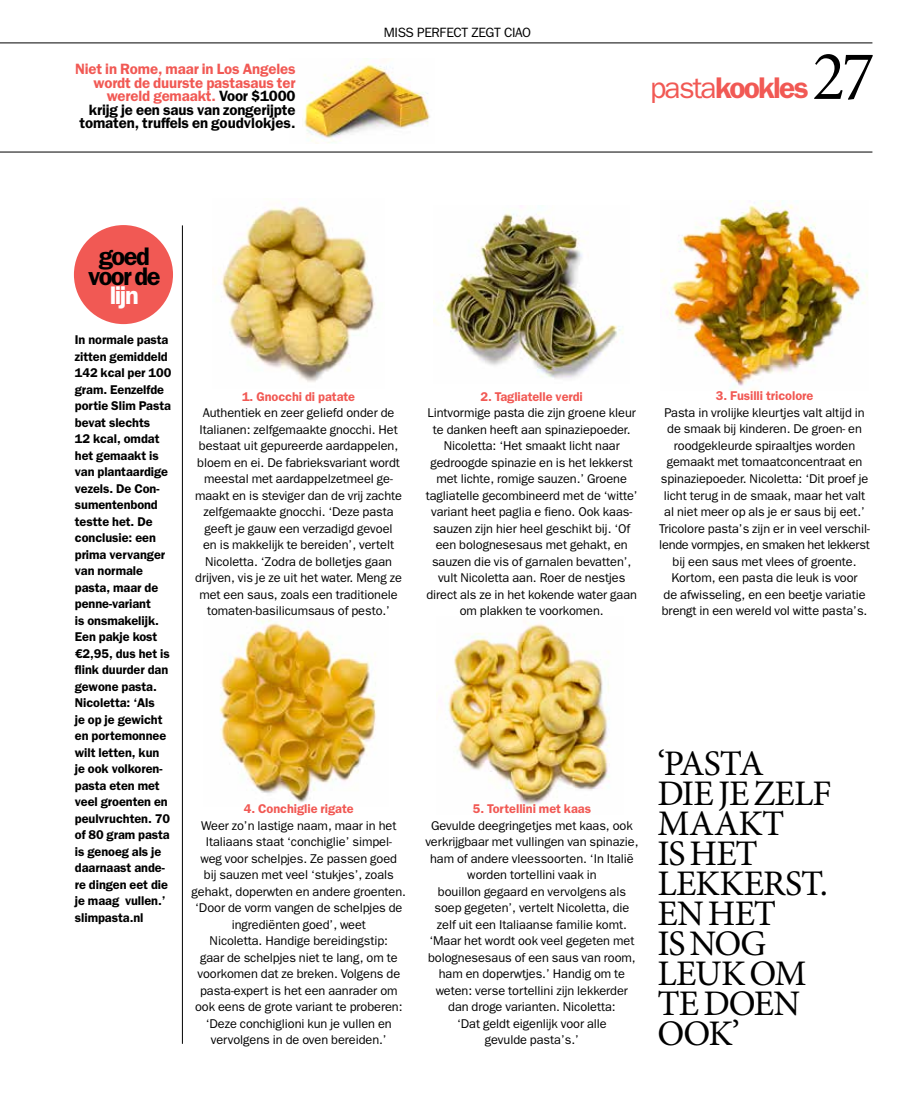
<style>
.page{position:relative;width:915px;height:1093px;background:#fff}
.page>*{position:absolute;margin:0;border:0;box-sizing:border-box;transform-origin:0 0}
.t1{font:70.5px "Minion LT";color:#000}
.t2{font:36px/30px "Minion Pro";letter-spacing:-.025em;color:#000}
.t3{font:600 30px "Franklin Gothic LT";letter-spacing:-.06em;color:#f15954}
.t4{font:600 25.5px/19.5px "Franklin Gothic LT";letter-spacing:-.06em;color:#000;text-align:center}
.t5{font:600 25.5px "Franklin Gothic LT";color:#fff}
.t6{font:600 15px/13.5px "Franklin Gothic LT";letter-spacing:-.01em;color:#f15954;text-align:right}
.t7{font:13.5px "Franklin Gothic LT";letter-spacing:-.03em;color:#000}
.t8{font:12.75px/16.5px "Franklin Gothic LT";letter-spacing:-.005em;color:#000;text-align:center}
.t9{font:600 12.75px/16.5px "Franklin Gothic LT";letter-spacing:-.005em;color:#000}
.t10{font:600 12.75px "Franklin Gothic LT";letter-spacing:-.005em;color:#f15954}
.s1{color:#000}
.s2{font-weight:400}
</style>
<div class="page">
<img style="left:303px;top:64px;width:127px;height:79px">
<img style="left:433px;top:205px;width:191px;height:174px">
<img style="left:214px;top:206px;width:161px;height:176px">
<img style="left:219px;top:619px;width:158px;height:188px">
<img style="left:447px;top:617px;width:163px;height:188px">
<img style="left:660px;top:201px;width:208px;height:190px">
<hr style="left:182px;top:225px;width:1px;height:819px;background:#000">
<div style="left:74px;top:225px;width:99px;height:99px;background:#f15954;border-radius:50%"></div>
<hr style="left:0;top:43px;width:872px;height:1px;background:#000">
<hr style="left:0;top:152px;width:872px;height:1px;background:#000">
<p class="t6" style="left:75px;top:62px;width:222px">Niet in Rome, maar in Los Angeles wordt de duurste pastasaus ter wereld gemaakt. <span class="s1">Voor $1000 krijg je een saus van zongerijpte tomaten, truffels en goudvlokjes.</span></p>
<p class="t7" style="left:384px;top:25px;width:64px">miss perfect</p>
<p class="t7" style="left:471px;top:25px;width:9px">zegt</p>
<p class="t7" style="left:504px;top:25px;width:20px">ciao</p>
<h1 class="t1" style="left:811px;top:42px;width:64px">27</h1>
<h3 class="t3" style="left:650px;top:70px;width:160px"><span class="s2">pasta</span>kookles</h3>
<h3 class="t4" style="left:88px;top:247px;width:74px">goed voor de</h3>
<h3 class="t5" style="left:110px;top:280px;width:31px">lijn</h3>
<p class="t9" style="left:75px;top:331px;width:98px">In normale pasta zitten gemiddeld<br>142 kcal per 100 gram. Eenzelfde portie Slim Pasta bevat slechts<br>12 kcal, omdat het gemaakt is van plantaardige vezels. De Con&shy;sumentenbond testte het. De conclusie: een prima vervanger van normale pasta, maar de penne-variant<br>is onsmakelijk.<br>Een pakje kost €2,95, dus het is flink duurder dan gewone pasta.<br>Nicoletta: ‘Als<br>je op je gewicht en portemonnee wilt letten, kun je ook volkoren&shy;pasta eten met veel groenten en peulvruchten. 70 of 80 gram pasta is genoeg als je daarnaast ande&shy;re dingen eet die je maag vullen.’ slimpasta.nl</p>
<p class="t10" style="left:242px;top:389px;width:115px">1. Gnocchi di patate</p>
<p class="t8" style="left:195px;top:405px;width:208px">Authentiek en zeer geliefd onder de -Italianen: zelfgemaakte gnocchi. Het bestaat uit gepureerde aardappelen, bloem en ei. De fabrieksvariant wordt meestal met aardappelzetmeel ge&shy;maakt en is steviger dan de vrij zachte zelfgemaakte gnocchi. ‘Deze pasta geeft je gauw een verzadigd gevoel<br>en is makkelijk te bereiden’, vertelt Nicoletta. ‘Zodra de bolletjes gaan drijven, vis je ze uit het water. Meng ze met een saus, zoals een traditionele tomaten-basilicumsaus of pesto.’</p>
<p class="t10" style="left:480px;top:389px;width:104px">2. Tagliatelle verdi</p>
<p class="t8" style="left:425px;top:404px;width:213px">Lintvormige pasta die zijn groene kleur te danken heeft aan spinaziepoeder.<br>Nicoletta: ‘Het smaakt licht naar gedroogde spinazie en is het lekkerst met lichte, romige sauzen.’ Groene tagliatelle gecombineerd met de ‘witte’ variant heet paglia e fieno. Ook kaas&shy;sauzen zijn hier heel geschikt bij. ‘Of een bolognesesaus met gehakt, en sauzen die vis of garnalen bevatten’, vult Nicoletta aan. Roer de nestjes direct als ze in het kokende water gaan om plakken te voorkomen.</p>
<p class="t10" style="left:244px;top:801px;width:111px">4. Conchiglie rigate</p>
<p class="t8" style="left:191px;top:817px;width:216px">Weer zo’n lastige naam, maar in het Italiaans staat ‘conchiglie’ simpel-<br>weg voor schelpjes. Ze passen goed<br>bij sauzen met veel ‘stukjes’, zoals gehakt, doperwten en andere groenten. ‘Door de vorm vangen de schelpjes de ingrediënten goed’, weet<br>Nicoletta. Handige bereidingstip:<br>gaar de schelpjes niet te lang, om te voorkomen dat ze breken. Volgens de pasta-expert is het een aanrader om ook eens de grote variant te proberen: ‘Deze conchiglioni kun je vullen en vervolgens in de oven bereiden.’</p>
<p class="t10" style="left:472px;top:801px;width:120px">5. Tortellini met kaas</p>
<p class="t8" style="left:425px;top:817px;width:214px">Gevulde deegringetjes met kaas, ook verkrijgbaar met vullingen van spinazie, ham of andere vleessoorten. ‘I n Italië worden tortellini vaak in<br>bouillon gegaard en vervolgens als soep gegeten’, vertelt Nicoletta, die zelf uit een Italiaanse familie komt. ‘Maar het wordt ook veel gegeten met bolognesesaus of een saus van room, ham en doperwtjes.’ Handig om te weten: verse tortellini zijn lekkerder dan droge varianten. Nicoletta:<br>‘Dat geldt eigenlijk voor alle<br>gevulde pasta’s.’</p>
<p class="t10" style="left:715px;top:388px;width:99px">3. Fusilli tricolore</p>
<p class="t8" style="left:659px;top:404px;width:212px">Pasta in vrolijke kleurtjes valt altijd in de smaak bij kinderen. De groen- en roodgekleurde spiraaltjes worden gemaakt met tomaatconcentraat en spinaziepoeder. Nicoletta: ‘Dit proef je licht terug in de smaak, maar het valt al niet meer op als je er saus bij eet.’ Tricolore pasta’s zijn er in veel verschil&shy;lende vormpjes, en smaken het lekkerst bij een saus met vlees of groente.<br>Kortom, een pasta die leuk is voor<br>de afwisseling, en een beetje variatie brengt in een wereld vol witte pasta’s.</p>
<h2 class="t2" style="left:657px;top:748px;width:176px">‘PASTA<br>DIE JE ZELF<br>MAAKT<br>IS HET<br>LEKKERST.<br>EN HET<br>IS NOG<br>LEUK OM<br>TE DOEN<br>OOK’</h2>
</div>
